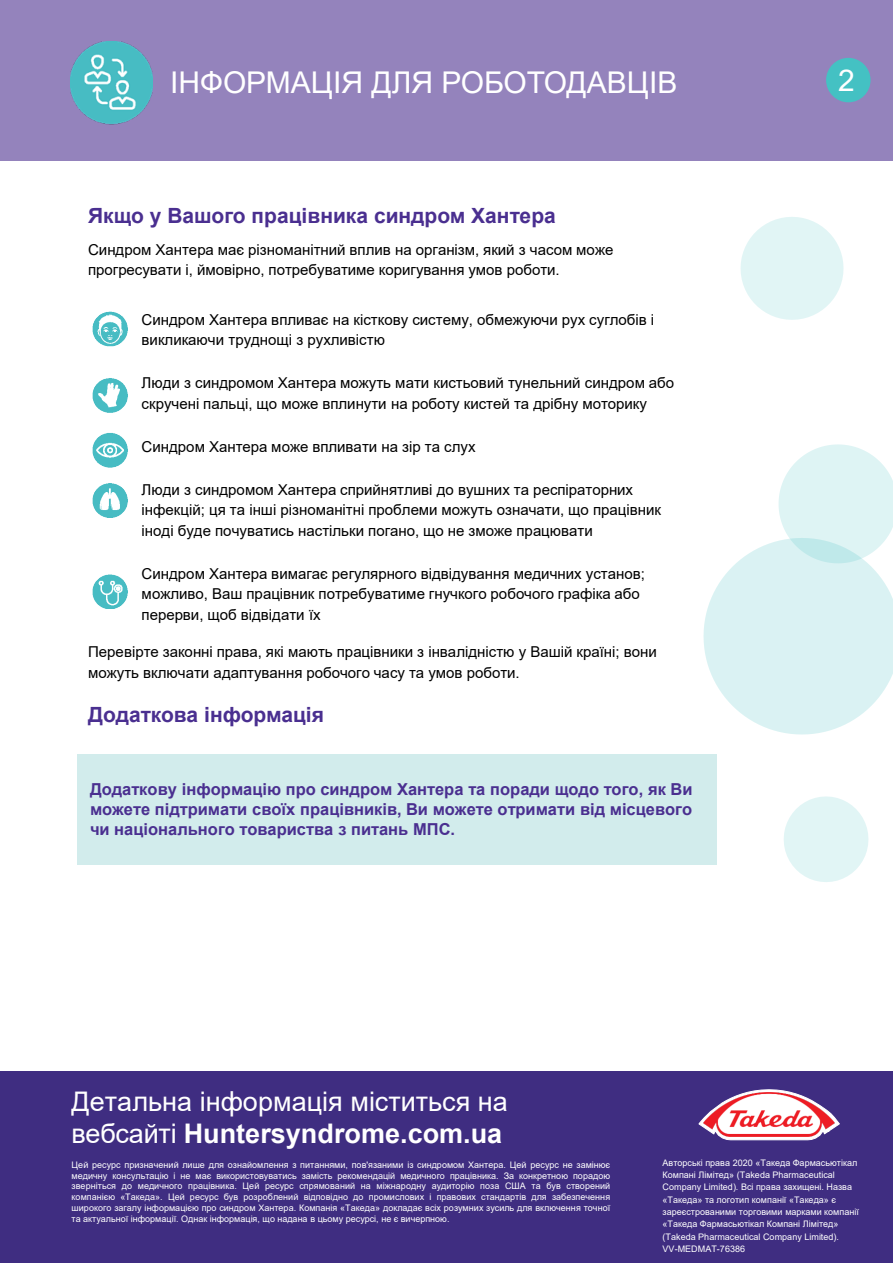
<style>
.page{position:relative;width:893px;height:1263px;background:#fff}
.page>*{position:absolute;margin:0;border:0;box-sizing:border-box;transform-origin:0 0}
.t1{font:30px "Arial";color:#fff}
.t2{font:27px/32.4px "Arial";color:#fff}
.t3{font:700 21px "Arial";color:#4a2f90}
.t4{font:700 16.5px/19.8px "Arial";color:#4a2f90;text-align:justify}
.t5{font:15px/20.5px "Arial";color:#000}
.t6{font:9px/12.3px "Arial";color:#fff}
.t7{font:9px "Arial";letter-spacing:.005em;color:#fff}
.s1{font-weight:700}
</style>
<div class="page">
<div style="left:0;top:0;width:893px;height:160px;background:#9483bc"></div>
<div style="left:0;top:1071px;width:893px;height:192px;background:#3f2d81"></div>
<svg style="left:698px;top:1089px;width:142px;height:52px"></svg>
<img style="left:704px;top:1093px;width:130px;height:44px">
<div style="left:826px;top:58px;width:44px;height:44px;background:#44c1c3;border-radius:50%"></div>
<img style="left:71px;top:41px;width:82px;height:84px">
<svg style="left:740px;top:217px;width:103px;height:103px"></svg>
<svg style="left:784px;top:796px;width:84px;height:86px"></svg>
<svg style="left:703px;top:444px;width:190px;height:291px"></svg>
<img style="left:92px;top:311px;width:36px;height:298px">
<div style="left:77px;top:754px;width:639px;height:111px;background:#d2ecec"></div>
<p class="t1" style="left:170px;top:62px;width:508px">ІНФОРМАЦІЯ ДЛЯ РОБОТОДАВЦІВ</p>
<p class="t3" style="left:88px;top:201px;width:469px">Якщо у Вашого працівника синдром Хантера</p>
<p class="t5" style="left:88px;top:239px;width:527px">Синдром Хантера має різноманітний вплив на організм, який з часом може прогресувати і, ймовірно, потребуватиме коригування умов роботи.</p>
<p class="t5" style="left:142px;top:309px;width:514px">Синдром Хантера впливає на кісткову систему, обмежуючи рух суглобів і викликаючи труднощі з рухливістю</p>
<p class="t5" style="left:142px;top:373px;width:534px">Люди з синдромом Хантера можуть мати кистьовий тунельний синдром або скручені пальці, що може вплинути на роботу кистей та дрібну моторику</p>
<p class="t5" style="left:142px;top:436px;width:335px">Синдром Хантера може впливати на зір та слух</p>
<p class="t5" style="left:142px;top:479px;width:521px">Люди з синдромом Хантера сприйнятливі до вушних та респіраторних інфекцій; ця та інші різноманітні проблеми можуть означати, що працівник іноді буде почуватись настільки погано, що не зможе працювати</p>
<p class="t5" style="left:142px;top:563px;width:505px">Синдром Хантера вимагає регулярного відвідування медичних установ; можливо, Ваш працівник потребуватиме гнучкого робочого графіка або перерви, щоб відвідати їх</p>
<p class="t5" style="left:88px;top:641px;width:570px">Перевірте законні права, які мають працівники з інвалідністю у Вашій країні; вони можуть включати адаптування робочого часу та умов роботи.</p>
<p class="t3" style="left:88px;top:700px;width:237px">Додаткова інформація</p>
<p class="t4" style="left:90px;top:780px;width:604px">Додаткову інформацію про синдром Хантера та поради щодо того, як Ви можете підтримати своїх працівників, Ви можете отримати від місцевого чи національного товариства з питань МПС.</p>
<p class="t2" style="left:71px;top:1085px;width:438px">Детальна інформація міститься на вебсайті <span class="s1">Huntersyndrome.</span><span class="s1">com.ua</span></p>
<h1 class="t1" style="left:838px;top:60px;width:18px">2</h1>
<p class="t6" style="left:72px;top:1159px;width:540px;line-height:10.8px;text-align:justify">Цей ресурс призначений лише для ознайомлення з питаннями, пов'язаними із синдромом Хантера. Цей ресурс не замінює медичну консультацію і не має використовуватись замість рекомендацій медичного працівника. За конкретною порадою зверніться до медичного працівника. Цей ресурс спрямований на міжнародну аудиторію поза США та був створений компанією «Такеда». Цей ресурс був розроблений відповідно до промислових і правових стандартів для забезпечення широкого загалу інформацією про синдром Хантера. Компанія «Такеда» докладає всіх розумних зусиль для включення точної та актуальної інформації. Однак інформація, що надана в цьому ресурсі, не є вичерпною.</p>
<p class="t6" style="left:662px;top:1157px;width:198px">Авторські права 2020 «Такеда Фармасьютікал Компані Лімітед» (Takeda Pharmaceutical Company Limited). Всі права захищені. Назва «Такеда» та логотип компанії «Такеда» є зареєстрованими торговими марками компанії «Такеда Фармасьютікал Компані Лімітед» (Takeda Pharmaceutical Company Limited).</p>
<p class="t7" style="left:662px;top:1243px;width:84px">VV-MEDMAT-76386</p>
</div>
